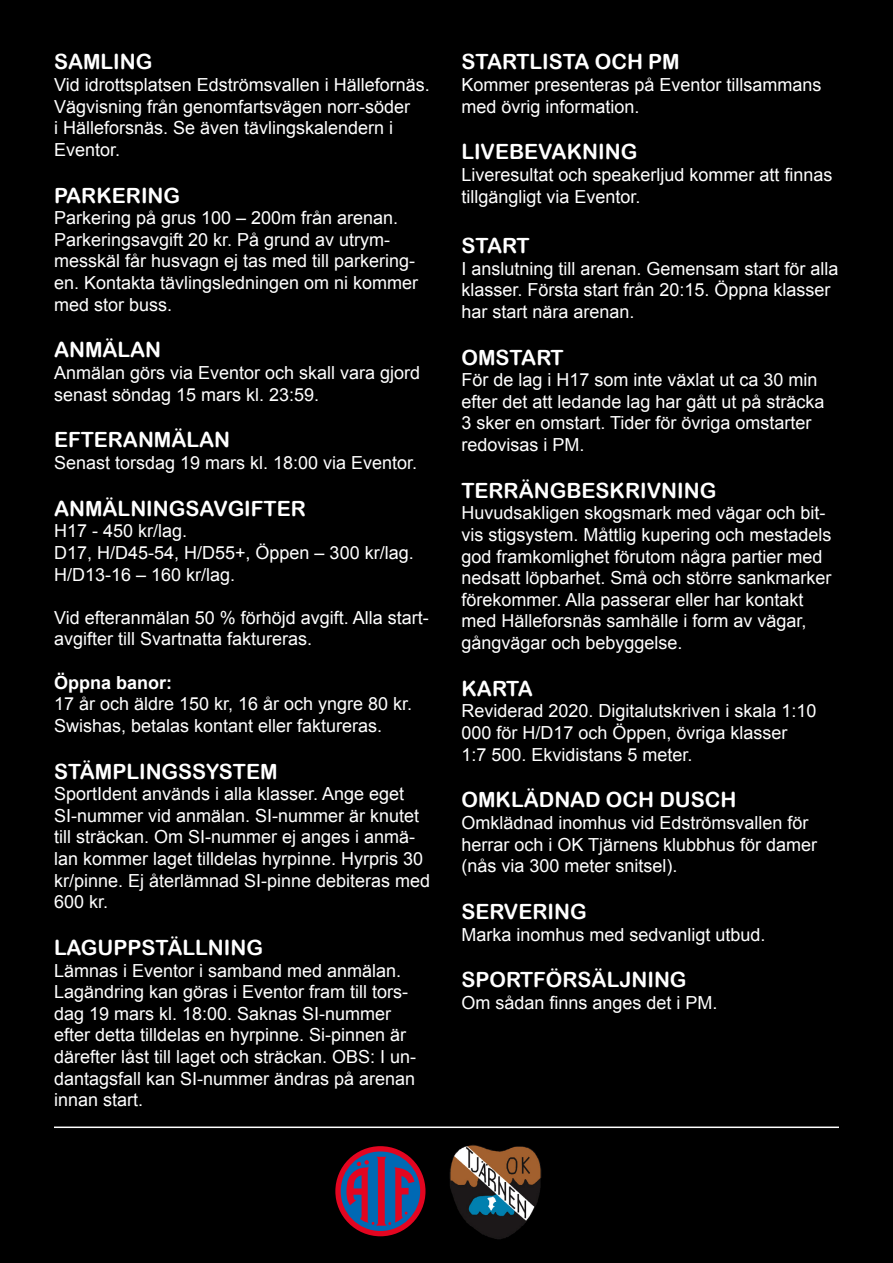
<style>
.page{position:relative;width:893px;height:1263px;background:#000}
.page>*{position:absolute;margin:0;border:0;box-sizing:border-box;transform-origin:0 0}
.t1{font:21px "Arial Rounded MT Bold";color:#fff}
.t2{font:18px/21.6px "Arial";color:#fff}
.t3{font:700 18px "Arial";color:#fff}
</style>
<div class="page">
<div style="left:335px;top:1146px;width:90px;height:90px;background:#e30520;border-radius:50%"></div>
<div style="left:341px;top:1151px;width:79px;height:80px;background:#0069b4;border-radius:50%"></div>
<svg style="left:346px;top:1157px;width:68px;height:69px"></svg>
<hr style="left:54px;top:1126px;width:785px;height:2px;background:#fff">
<img style="left:449px;top:1145px;width:93px;height:94px">
<p class="t1" style="left:54px;top:49px;width:100px">SAMLING</p>
<p class="t2" style="left:54px;top:74px;width:377px">Vid idrottsplatsen Edströmsvallen i Hällefornäs.<br>Vägvisning från genomfartsvägen norr-söder<br>i Hälleforsnäs. Se även tävlingskalendern i Eventor.</p>
<p class="t1" style="left:54px;top:183px;width:128px">PARKERING</p>
<p class="t2" style="left:54px;top:207px;width:366px">Parkering på grus 100 – 200m från arenan.<br>Parkeringsavgift 20 kr. På grund av utrym&shy;messkäl får husvagn ej tas med till parkering&shy;en. Kontakta tävlingsledningen om ni kommer med stor buss.</p>
<p class="t1" style="left:54px;top:337px;width:109px">ANMÄLAN</p>
<p class="t2" style="left:54px;top:362px;width:368px">Anmälan görs via Eventor och skall vara gjord senast söndag 15 mars kl. 23:59.</p>
<p class="t1" style="left:54px;top:427px;width:178px">EFTERANMÄLAN</p>
<p class="t2" style="left:54px;top:452px;width:365px">Senast torsdag 19 mars kl. 18:00 via Eventor.</p>
<p class="t1" style="left:54px;top:496px;width:253px">ANMÄLNINGSAVGIFTER</p>
<p class="t2" style="left:54px;top:520px;width:361px">H17 - 450 kr/lag.<br>D17, H/D45-54, H/D55+, Öppen – 300 kr/lag.<br>H/D13-16 – 160 kr/lag.</p>
<p class="t2" style="left:54px;top:607px;width:376px">Vid efteranmälan 50 % förhöjd avgift. Alla start&shy;avgifter till Svartnatta faktureras.</p>
<p class="t3" style="left:54px;top:670px;width:120px">Öppna banor:</p>
<p class="t2" style="left:54px;top:693px;width:360px">17 år och äldre 150 kr, 16 år och yngre 80 kr.<br>Swishas, betalas kontant eller faktureras.</p>
<p class="t1" style="left:54px;top:759px;width:225px">STÄMPLINGSSYSTEM</p>
<p class="t2" style="left:54px;top:783px;width:378px">SportIdent används i alla klasser. Ange eget SI-nummer vid anmälan. SI-nummer är knutet till sträckan. Om SI-nummer ej anges i anmä&shy;lan kommer laget tilldelas hyrpinne. Hyrpris 30 kr/pinne. Ej återlämnad SI-pinne debiteras med 600 kr.</p>
<p class="t1" style="left:54px;top:935px;width:210px">LAGUPPSTÄLLNING</p>
<p class="t2" style="left:54px;top:960px;width:364px">Lämnas i Eventor i samband med anmälan.<br>Lagändring kan göras i Eventor fram till tors&shy;dag 19 mars kl. 18:00. Saknas SI-nummer efter detta tilldelas en hyrpinne. Si-pinnen är därefter låst till laget och sträckan. OBS: I un&shy;dantagsfall kan SI-nummer ändras på arenan innan start.</p>
<p class="t1" style="left:461px;top:49px;width:220px">STARTLISTA OCH PM</p>
<p class="t2" style="left:461px;top:74px;width:362px">Kommer presenteras på Eventor tillsammans med övrig information.</p>
<p class="t1" style="left:461px;top:139px;width:177px">LIVEBEVAKNING</p>
<p class="t2" style="left:461px;top:164px;width:373px">Liveresultat och speakerljud kommer att finnas tillgängligt via Eventor.</p>
<p class="t1" style="left:461px;top:233px;width:70px">START</p>
<p class="t2" style="left:461px;top:258px;width:379px">I anslutning till arenan. Gemensam start för alla klasser. Första start från 20:15. Öppna klasser har start nära arenan.</p>
<p class="t1" style="left:461px;top:345px;width:104px">OMSTART</p>
<p class="t2" style="left:461px;top:369px;width:365px">För de lag i H17 som inte växlat ut ca 30 min efter det att ledande lag har gått ut på sträcka 3 sker en omstart. Tider för övriga omstarter redovisas i PM.</p>
<p class="t1" style="left:461px;top:478px;width:256px">TERRÄNGBESKRIVNING</p>
<p class="t2" style="left:461px;top:502px;width:372px">Huvudsakligen skogsmark med vägar och bit&shy;vis stigsystem. Måttlig kupering och mestadels god framkomlighet förutom några partier med nedsatt löpbarhet. Små och större sankmarker förekommer. Alla passerar eller har kontakt med Hälleforsnäs samhälle i form av vägar, gångvägar och bebyggelse.</p>
<p class="t1" style="left:461px;top:676px;width:73px">KARTA</p>
<p class="t2" style="left:461px;top:700px;width:357px">Reviderad 2020. Digitalutskriven i skala 1:10<br>000 för H/D17 och Öppen, övriga klasser<br>1:7 500. Ekvidistans 5 meter.</p>
<p class="t1" style="left:461px;top:787px;width:276px">OMKLÄDNAD OCH DUSCH</p>
<p class="t2" style="left:461px;top:812px;width:357px">Omklädnad inomhus vid Edströmsvallen för herrar och i OK Tjärnens klubbhus för damer (nås via 300 meter snitsel).</p>
<p class="t1" style="left:461px;top:899px;width:127px">SERVERING</p>
<p class="t2" style="left:461px;top:924px;width:306px">Marka inomhus med sedvanligt utbud.</p>
<p class="t1" style="left:461px;top:967px;width:227px">SPORTFÖRSÄLJNING</p>
<p class="t2" style="left:461px;top:992px;width:258px">Om sådan finns anges det i PM.</p>
</div>
